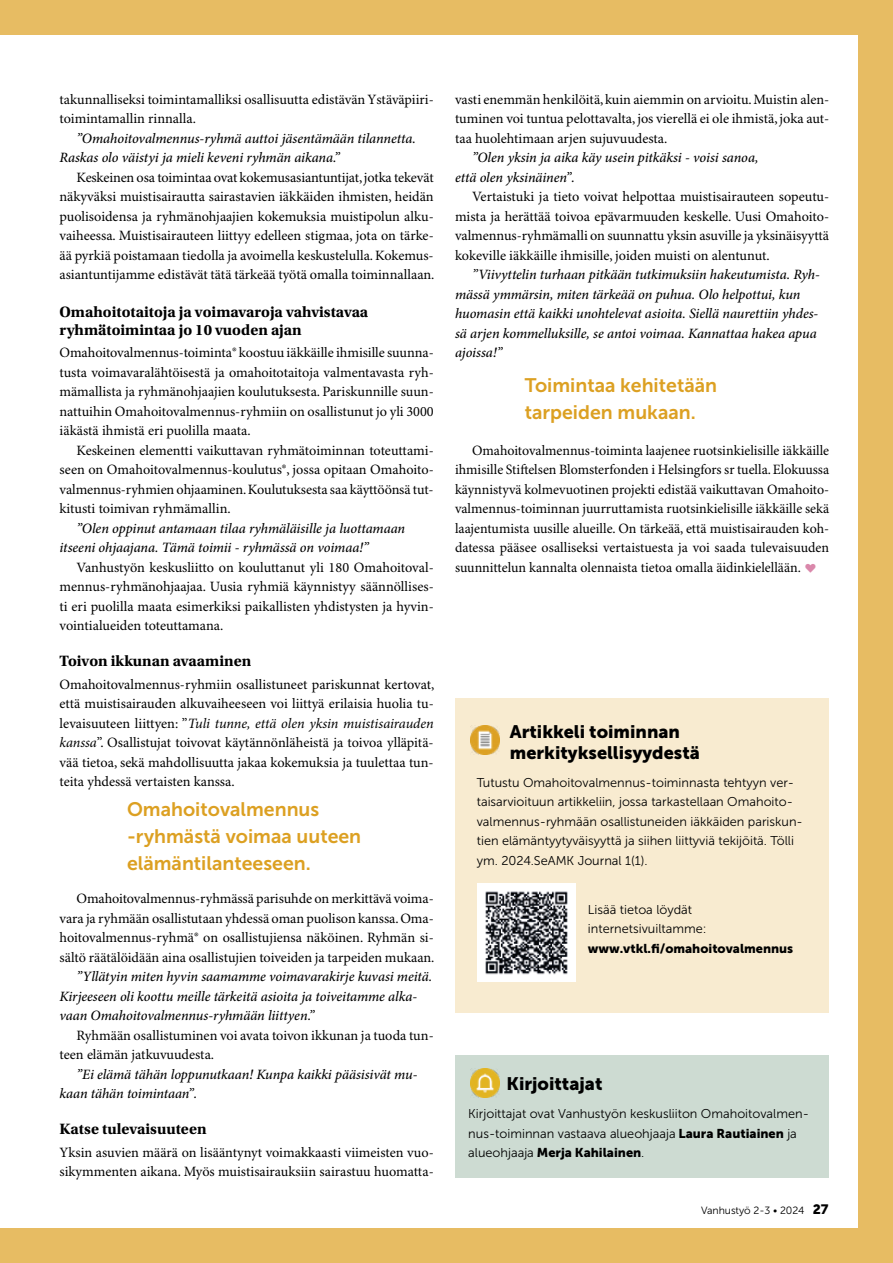
<style>
.page{position:relative;width:893px;height:1263px;background:#fff}
.page>*{position:absolute;margin:0;border:0;box-sizing:border-box;transform-origin:0 0}
.t1{font:19.5px/27px "Museo Sans 700";color:#dca022}
.t2{font:18px/21px "Museo Sans 900";color:#000}
.t3{font:700 15.75px/18px "Utopia Std";color:#000}
.t4{font:14.25px/19.5px "Minion Pro";color:#000;text-align:justify}
.t5{font:italic 500 14.25px/19.5px "Minion Pro";letter-spacing:-.005em;color:#000}
.t6{font:12.75px/19.5px "Museo Sans 300";color:#000}
.t7{font:12.75px "Museo Sans 900";color:#000}
.t8{font:10.5px "Museo Sans 300";letter-spacing:-.005em;color:#000}
.s1{font-style:italic}
.s2{color:#da88ab}
.s3{font-family:"Museo Sans 900"}
.s4{font-family:"Museo Sans 300"}
.s5{font-family:"Museo Sans 900";font-size:13.5px}
</style>
<div class="page">
<div style="left:455px;top:699px;width:374px;height:314px;background:#f8ebd0"></div>
<img style="left:477px;top:884px;width:98px;height:97px">
<div style="left:455px;top:1055px;width:374px;height:122px;background:#cddbd2"></div>
<img style="left:470px;top:1068px;width:29px;height:29px">
<img style="left:470px;top:726px;width:29px;height:28px">
<div style="left:0;top:1229px;width:893px;height:34px;background:#e7bc63"></div>
<div style="left:859px;top:0;width:34px;height:1263px;background:#e7bc63"></div>
<div style="left:0;top:0;width:893px;height:34px;background:#e7bc63"></div>
<p class="t4" style="left:60px;top:90px;width:376px">takunnalliseksi toimintamalliksi osallisuutta edistävän Ystäväpiiri&shy;toimintamallin rinnalla.</p>
<p class="t5" style="left:60px;top:128px;width:358px;text-indent:17px">”Omahoitovalmennus-ryhmä auttoi jäsentämään tilannetta.<br>Raskas olo väistyi ja mieli keveni ryhmän aikana.”</p>
<p class="t4" style="left:60px;top:168px;width:376px;text-indent:17px">Keskeinen osa toimintaa ovat kokemusasiantuntijat, jotka tekevät näkyväksi muistisairautta sairastavien iäkkäiden ihmisten, heidän puolisoidensa ja ryhmänohjaajien kokemuksia muistipolun alku&shy;vaiheessa. Muistisairauteen liittyy edelleen stigmaa, jota on tärke&shy;ää pyrkiä poistamaan tiedolla ja avoimella keskustelulla. Kokemus&shy;asiantuntijamme edistävät tätä tärkeää työtä omalla toiminnallaan.</p>
<p class="t3" style="left:60px;top:303px;width:310px">Omahoitotaitoja ja voimavaroja vahvistavaa ryhmätoimintaa jo 10 vuoden ajan</p>
<p class="t4" style="left:60px;top:343px;width:376px">Omahoitovalmennus-toiminta® koostuu iäkkäille ihmisille suunna&shy;tusta voimavaralähtöisestä ja omahoitotaitoja valmentavasta ryh&shy;mämallista ja ryhmänohjaajien koulutuksesta. Pariskunnille suun&shy;nattuihin Omahoitovalmennus-ryhmiin on osallistunut jo yli 3000 iäkästä ihmistä eri puolilla maata.</p>
<p class="t4" style="left:60px;top:441px;width:376px;text-indent:17px">Keskeinen elementti vaikuttavan ryhmätoiminnan toteuttami&shy;seen on Omahoitovalmennus-koulutus®, jossa opitaan Omahoito&shy;valmennus-ryhmien ohjaaminen. Koulutuksesta saa käyttöönsä tut&shy;kitusti toimivan ryhmämallin.</p>
<p class="t5" style="left:60px;top:518px;width:347px;text-indent:17px">”Olen oppinut antamaan tilaa ryhmäläisille ja luottamaan itseeni ohjaajana. Tämä toimii - ryhmässä on voimaa!”</p>
<p class="t4" style="left:60px;top:558px;width:376px;text-indent:17px">Vanhustyön keskusliitto on kouluttanut yli 180 Omahoitoval&shy;mennus-ryhmänohjaajaa. Uusia ryhmiä käynnistyy säännöllises&shy;ti eri puolilla maata esimerkiksi paikallisten yhdistysten ja hyvin&shy;vointialueiden toteuttamana.</p>
<p class="t3" style="left:60px;top:652px;width:193px">Toivon ikkunan avaaminen</p>
<p class="t4" style="left:60px;top:675px;width:376px">Omahoitovalmennus-ryhmiin osallistuneet pariskunnat kertovat, että muistisairauden alkuvaiheeseen voi liittyä erilaisia huolia tu&shy;levaisuuteen liittyen: ”<span class="s1">Tuli tunne, että olen yksin muistisairauden kanssa</span>”. Osallistujat toivovat käytännönläheistä ja toivoa ylläpitä&shy;vää tietoa, sekä mahdollisuutta jakaa kokemuksia ja tuulettaa tun&shy;teita yhdessä vertaisten kanssa.</p>
<h1 class="t1" style="left:127px;top:796px;width:236px">Omahoitovalmennus -ryhmästä voimaa uuteen elämäntilanteeseen.</h1>
<p class="t4" style="left:60px;top:889px;width:376px;text-indent:17px">Omahoitovalmennus-ryhmässä parisuhde on merkittävä voima&shy;vara ja ryhmään osallistutaan yhdessä oman puolison kanssa. Oma&shy;hoitovalmennus-ryhmä® on osallistujiensa näköinen. Ryhmän si&shy;sältö räätälöidään aina osallistujien toiveiden ja tarpeiden mukaan.</p>
<p class="t5" style="left:60px;top:967px;width:374px;text-indent:17px">”Yllätyin miten hyvin saamamme voimavarakirje kuvasi meitä.<br>Kirjeeseen oli koottu meille tärkeitä asioita ja toiveitamme alka&shy;vaan Omahoitovalmennus-ryhmään liittyen.”</p>
<p class="t4" style="left:60px;top:1026px;width:376px;text-indent:17px">Ryhmään osallistuminen voi avata toivon ikkunan ja tuoda tun&shy;teen elämän jatkuvuudesta.</p>
<p class="t5" style="left:60px;top:1064px;width:360px;text-indent:17px">”Ei elämä tähän loppunutkaan! Kunpa kaikki pääsisivät mu&shy;kaan tähän toimintaan”.</p>
<p class="t3" style="left:60px;top:1120px;width:149px">Katse tulevaisuuteen</p>
<p class="t4" style="left:60px;top:1143px;width:376px">Yksin asuvien määrä on lisääntynyt voimakkaasti viimeisten vuo&shy;sikymmenten aikana. Myös muistisairauksiin sairastuu huomatta-</p>
<p class="t4" style="left:455px;top:90px;width:376px">vasti enemmän henkilöitä, kuin aiemmin on arvioitu. Muistin alen&shy;tuminen voi tuntua pelottavalta, jos vierellä ei ole ihmistä, joka aut&shy;taa huolehtimaan arjen sujuvuudesta.</p>
<p class="t5" style="left:455px;top:148px;width:305px;text-indent:17px">”Olen yksin ja aika käy usein pitkäksi - voisi sanoa, että olen yksinäinen”.</p>
<p class="t4" style="left:455px;top:187px;width:376px;text-indent:17px">Vertaistuki ja tieto voivat helpottaa muistisairauteen sopeutu&shy;mista ja herättää toivoa epävarmuuden keskelle. Uusi Omahoito&shy;valmennus-ryhmämalli on suunnattu yksin asuville ja yksinäisyyttä kokeville iäkkäille ihmisille, joiden muisti on alentunut.</p>
<p class="t5" style="left:455px;top:265px;width:366px;text-indent:17px">”Viivyttelin turhaan pitkään tutkimuksiin hakeutumista. Ryh&shy;mässä ymmärsin, miten tärkeää on puhua. Olo helpottui, kun huomasin että kaikki unohtelevat asioita. Siellä naurettiin yhdes&shy;sä arjen kommelluksille, se antoi voimaa. Kannattaa hakea apua ajoissa!”</p>
<h1 class="t1" style="left:525px;top:372px;width:194px">Toimintaa kehitetään tarpeiden mukaan.</h1>
<p class="t4" style="left:455px;top:441px;width:376px;text-indent:17px">Omahoitovalmennus-toiminta laajenee ruotsinkielisille iäkkäille ihmisille Stiftelsen Blomsterfonden i Helsingfors sr tuella. Elokuussa käynnistyvä kolmevuotinen projekti edistää vaikuttavan Omahoito&shy;valmennus-toiminnan juurruttamista ruotsinkielisille iäkkäille sekä laajentumista uusille alueille. On tärkeää, että muistisairauden koh&shy;datessa pääsee osalliseksi vertaistuesta ja voi saada tulevaisuuden suunnittelun kannalta olennaista tietoa omalla äidinkielellään. <span class="s2">♥</span></p>
<p class="t2" style="left:510px;top:721px;width:192px">Artikkeli toiminnan merkityksellisyydestä</p>
<p class="t6" style="left:477px;top:773px;width:328px">Tutustu Omahoitovalmennus-toiminnasta tehtyyn ver&shy;taisarvioituun artikkeliin, jossa tarkastellaan Omahoito&shy;valmennus-ryhmään osallistuneiden iäkkäiden pariskun&shy;tien elämäntyytyväisyyttä ja siihen liittyviä tekijöitä. Tölli ym. 2024.SeAMK Journal 1(1).</p>
<p class="t6" style="left:588px;top:900px;width:120px">Lisää tietoa löydät internetsivuiltamme:</p>
<p class="t7" style="left:588px;top:941px;width:207px">www.vtkl.fi/omahoitovalmennus</p>
<p class="t2" style="left:507px;top:1073px;width:97px">Kirjoittajat</p>
<p class="t6" style="left:468px;top:1104px;width:342px">Kirjoittajat ovat Vanhustyön keskusliiton Omahoitovalmen&shy;nus-toiminnan vastaava alueohjaaja <span class="s3">Laura Rautiainen</span> ja</p>
<p class="t7" style="left:468px;top:1145px;width:178px"><span class="s4">alueohjaaja</span> Merja Kahilainen<span class="s4">.</span></p>
<p class="t8" style="left:701px;top:1204px;width:129px">Vanhustyö 2-3 • 2024 <span class="s5">27</span></p>
</div>
